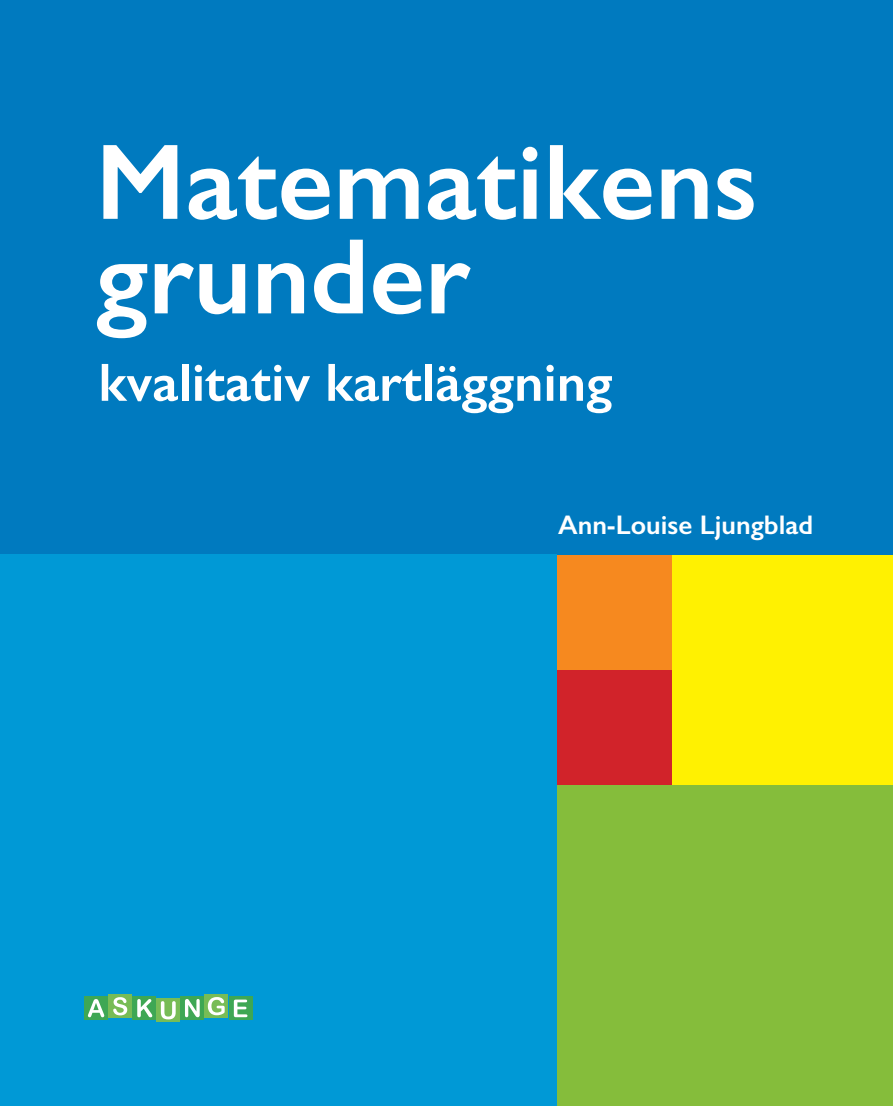
<style>
.page{position:relative;width:893px;height:1106px;background:#fff}
.page>*{position:absolute;margin:0;border:0;box-sizing:border-box;transform-origin:0 0}
.Baksida_bröd{font:600 108px/94.5px "Gill Sans";color:#fff}
.Baksida_bröd-2{font:600 54px "Gill Sans";color:#fff}
.Baksida_bröd-3{font:600 27px "Gill Sans";color:#fff}
</style>
<div class="page">
<div style="left:0;top:0;width:893px;height:561px;background:#007abf"></div>
<div style="left:0;top:555px;width:557px;height:551px;background:#0099d6"></div>
<div style="left:557px;top:781px;width:336px;height:325px;background:#85bd3b"></div>
<div style="left:670px;top:555px;width:223px;height:229px;background:#fff101"></div>
<div style="left:557px;top:555px;width:115px;height:114px;background:#f6891f"></div>
<div style="left:557px;top:669px;width:115px;height:115px;background:#d1232a"></div>
<div style="left:85px;top:996px;width:23px;height:23px;background:#3ea754"></div>
<svg style="left:88px;top:999px;width:16px;height:18px"></svg>
<div style="left:109px;top:994px;width:23px;height:23px;background:#77bc56"></div>
<svg style="left:113px;top:997px;width:14px;height:18px"></svg>
<div style="left:181px;top:996px;width:23px;height:23px;background:#3ea754"></div>
<svg style="left:185px;top:999px;width:15px;height:18px"></svg>
<div style="left:133px;top:996px;width:23px;height:23px;background:#3ea754"></div>
<svg style="left:137px;top:999px;width:15px;height:18px"></svg>
<div style="left:157px;top:998px;width:23px;height:24px;background:#77bc56"></div>
<svg style="left:161px;top:1001px;width:15px;height:18px"></svg>
<div style="left:205px;top:994px;width:23px;height:23px;background:#77bc56"></div>
<svg style="left:208px;top:997px;width:17px;height:18px"></svg>
<div style="left:229px;top:996px;width:23px;height:24px;background:#3ea754"></div>
<svg style="left:234px;top:999px;width:13px;height:18px"></svg>
<p class="Baksida_bröd" style="left:95px;top:134px;width:663px">Matematikens grunder</p>
<p class="Baksida_bröd-2" style="left:98px;top:350px;width:515px">kvalitativ kartläggning</p>
<p class="Baksida_bröd-3" style="left:558px;top:508px;width:257px">Ann-Louise Ljungblad</p>
</div>
